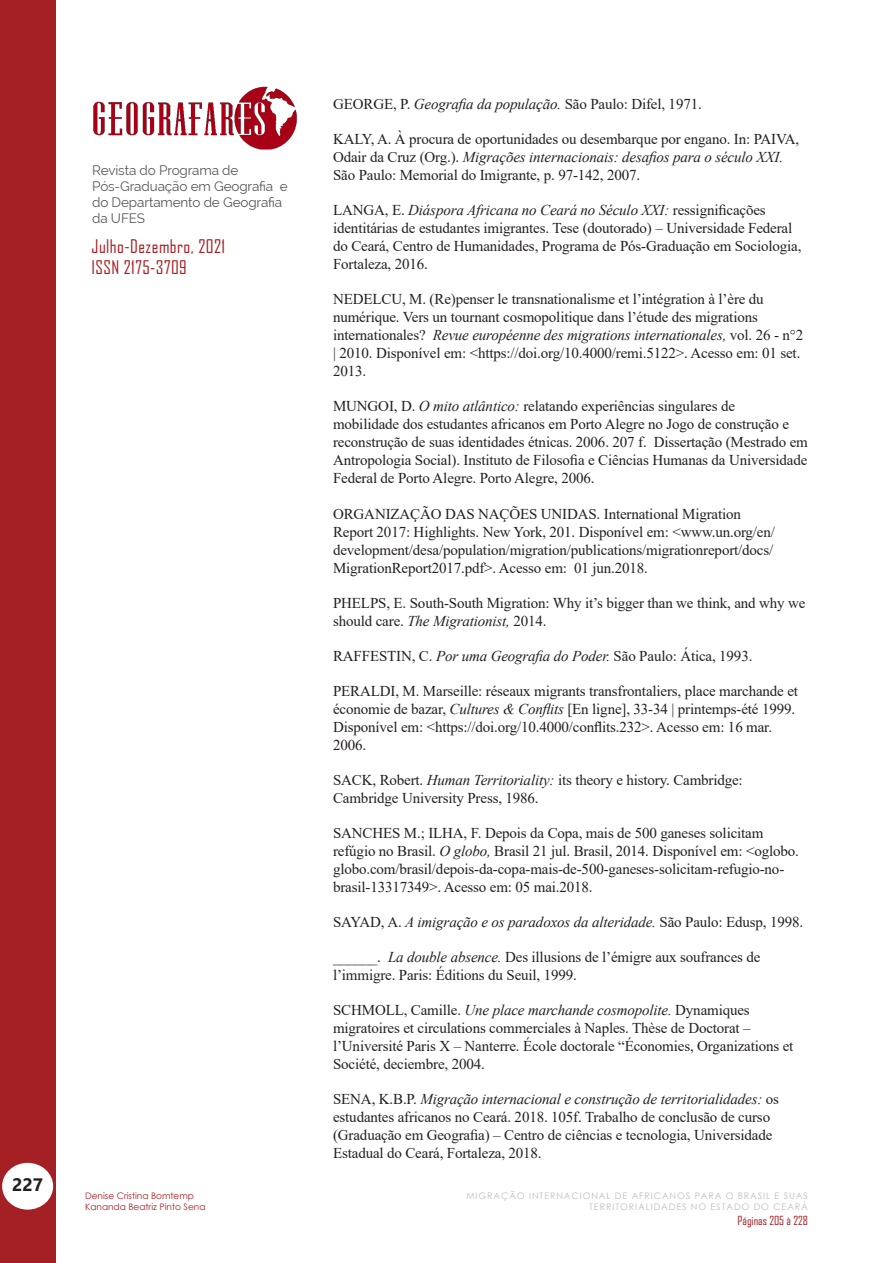
<style>
.page{position:relative;width:893px;height:1263px;background:#fff}
.page>*{position:absolute;margin:0;border:0;box-sizing:border-box;transform-origin:0 0}
.t1{font:18px/21.6px "Agency FB";letter-spacing:.025em;color:#a52025}
.t2{font:700 18px "Segoe UI";color:#231f20}
.Corpo_do_texto{font:15px/18px "Times New Roman";letter-spacing:-.01em;color:#231f20}
.Corpo_do_texto-2{font:italic 15px "Times New Roman";letter-spacing:-.01em;color:#231f20}
.t3{font:13.5px/16.2px "Raleway";letter-spacing:-.01em;color:#57585a}
.t4{font:12px "Agency FB";color:#a52025}
.t5{font:9px/10.8px "Century Gothic";letter-spacing:.1em;color:#bcbdc0;text-align:right}
.t6{font:9px/10.8px "Century Gothic";color:#a52025}
.s1{font-style:italic}
.s2{font-style:normal}
</style>
<div class="page">
<div style="left:0;top:0;width:55px;height:1263px;background:#a52025"></div>
<div style="left:3px;top:1163px;width:49px;height:46px;background:#fff;border-radius:50%"></div>
<div style="left:2px;top:1163px;width:51px;height:46px;border:2px solid #fff;border-radius:50%"></div>
<img style="left:93px;top:86px;width:204px;height:64px">
<p class="t3" style="left:92px;top:162px;width:197px">Revista do Programa de<br>Pós-Graduação em Geografia e do Departamento de Geografia da UFES</p>
<p class="t1" style="left:92px;top:235px;width:135px">Julho-Dezembro, 2021<br>ISSN 2175-3709</p>
<p class="t2" style="left:12px;top:1167px;width:33px">227</p>
<p class="t6" style="left:85px;top:1190px;width:122px">Denise Cristina Bomtemp<br>Kananda Beatriz Pinto Sena</p>
<p class="Corpo_do_texto" style="left:333px;top:95px;width:370px">GEORGE, P. <span class="s1">Geografia da população.</span> São Paulo: Difel, 1971.</p>
<p class="Corpo_do_texto" style="left:333px;top:130px;width:468px">KALY, A. À procura de oportunidades ou desembarque por engano. In: PAIVA,<br>Odair da Cruz (Org.). <span class="s1">Migrações internacionais: desafios para o século XXI.<br></span>São Paulo: Memorial do Imigrante, p. 97-142, 2007.</p>
<p class="Corpo_do_texto" style="left:333px;top:201px;width:470px">LANGA, E. <span class="s1">Diáspora Africana no Ceará no Século XXI:</span> ressignificações identitárias de estudantes imigrantes. Tese (doutorado) – Universidade Federal do Ceará, Centro de Humanidades, Programa de Pós-Graduação em Sociologia, Fortaleza, 2016.</p>
<p class="Corpo_do_texto" style="left:333px;top:290px;width:472px">NEDELCU, M. (Re)penser le transnationalisme et l’intégration à l’ère du numérique. Vers un tournant cosmopolitique dans l’étude des migrations internationales? <span class="s1">Revue européenne des migrations internationales,</span> vol. 26 - n°2 | 2010. Disponível em: &lt;https://doi.org/10.4000/remi.5122&gt;. Acesso em: 01 set.<br>2013.</p>
<p class="Corpo_do_texto" style="left:333px;top:397px;width:476px">MUNGOI, D. <span class="s1">O mito atlântico:</span> relatando experiências singulares de<br>mobilidade dos estudantes africanos em Porto Alegre no Jogo de construção e reconstrução de suas identidades étnicas. 2006. 207 f. Dissertação (Mestrado em Antropologia Social). Instituto de Filosofia e Ciências Humanas da Universidade Federal de Porto Alegre. Porto Alegre, 2006.</p>
<p class="Corpo_do_texto" style="left:333px;top:504px;width:443px">ORGANIZAÇÃO DAS NAÇÕES UNIDAS. International Migration Report 2017: Highlights. New York, 201. Disponível em: &lt;www.un.org/en/ development/desa/population/migration/publications/migrationreport/docs/ MigrationReport2017.pdf&gt;. Acesso em: 01 jun.2018.</p>
<p class="Corpo_do_texto" style="left:333px;top:593px;width:474px">PHELPS, E. South-South Migration: Why it’s bigger than we think, and why we should care. <span class="s1">The Migrationist,</span> 2014.</p>
<p class="Corpo_do_texto" style="left:333px;top:646px;width:421px">RAFFESTIN, C. <span class="s1">Por uma Geografia do Poder.</span> São Paulo: Ática, 1993.</p>
<p class="Corpo_do_texto" style="left:333px;top:681px;width:466px">PERALDI, M. Marseille: réseaux migrants transfrontaliers, place marchande et économie de bazar, <span class="s1">Cultures &amp; Conflits</span> [En ligne], 33-34 | printemps-été 1999.<br>Disponível em: &lt;https://doi.org/10.4000/conflits.232&gt;. Acesso em: 16 mar.<br>2006.</p>
<p class="Corpo_do_texto" style="left:333px;top:770px;width:411px">SACK, Robert. <span class="s1">Human Territoriality:</span> its theory e history. Cambridge:<br>Cambridge University Press, 1986.</p>
<p class="Corpo_do_texto" style="left:333px;top:823px;width:467px">SANCHES M.; ILHA, F. Depois da Copa, mais de 500 ganeses solicitam refúgio no Brasil. <span class="s1">O globo,</span> Brasil 21 jul. Brasil, 2014. Disponível em: &lt;oglobo. globo.com/brasil/depois-da-copa-mais-de-500-ganeses-solicitam-refugio-no&shy;brasil-13317349&gt;. Acesso em: 05 mai.2018.</p>
<p class="Corpo_do_texto-2" style="left:333px;top:911px;width:472px"><span class="s2">SAYAD, A.</span> A imigração e os paradoxos da alteridade. <span class="s2">São Paulo: Edusp, 1998.</span></p>
<p class="Corpo_do_texto" style="left:333px;top:947px;width:429px">______. <span class="s1">La double absence.</span> Des illusions de l’émigre aux soufrances de l’immigre. Paris: Éditions du Seuil, 1999.</p>
<p class="Corpo_do_texto" style="left:333px;top:1000px;width:462px">SCHMOLL, Camille. <span class="s1">Une place marchande cosmopolite.</span> Dynamiques migratoires et circulations commerciales à Naples. Thèse de Doctorat – l’Université Paris X – Nanterre. École doctorale “Économies, Organizations et Société, deciembre, 2004.</p>
<p class="Corpo_do_texto" style="left:333px;top:1089px;width:447px">SENA, K.B.P. <span class="s1">Migração internacional e construção de territorialidades:</span> os estudantes africanos no Ceará. 2018. 105f. Trabalho de conclusão de curso (Graduação em Geografia) – Centro de ciências e tecnologia, Universidade Estadual do Ceará, Fortaleza, 2018.</p>
<p class="t5" style="left:466px;top:1190px;width:343px">MIGRAÇÃO INTERNACIONAL DE AFRICANOS PARA O BRASIL E SUAS<br>TERRITORIALIDADES NO ESTADO DO CEARÁ</p>
<p class="t4" style="left:738px;top:1213px;width:72px">Páginas 205 à 228</p>
</div>
